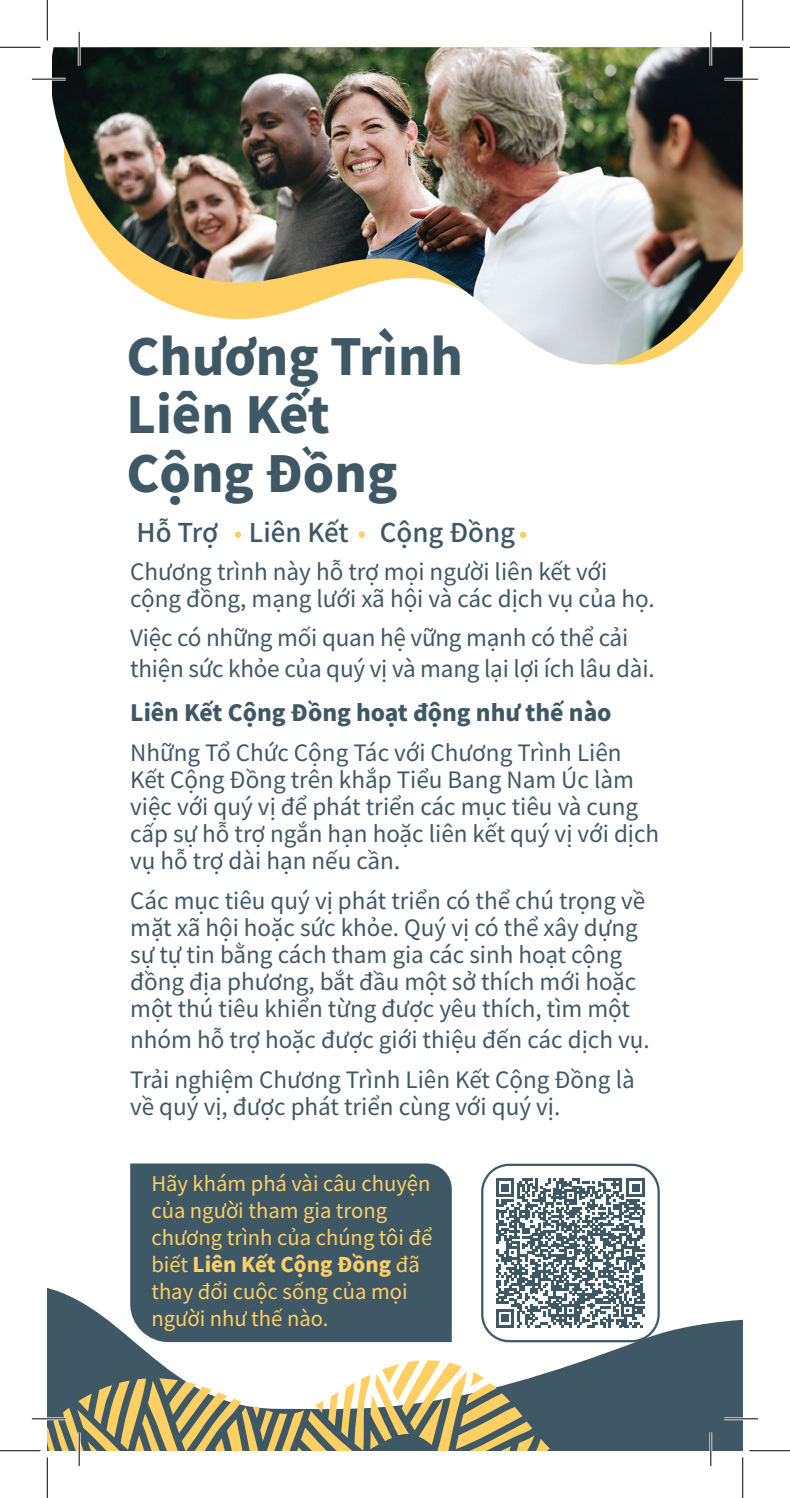
<style>
.page{position:relative;width:790px;height:1498px;background:#fff}
.page>*{position:absolute;margin:0;border:0;box-sizing:border-box;transform-origin:0 0}
.t1{font:900 49.5px "Noto Sans SC";color:#3f5866}
.t2{font:500 25.88px "Noto Sans SC";color:#3f5866}
.t3{font:22.5px/27px "Noto Sans SC";color:#3f5866}
.t4{font:900 22.5px "Noto Sans SC";color:#3f5866}
.t5{font:20.25px/27px "Noto Sans SC";color:#fecf63}
.s1{font-weight:900}
</style>
<div class="page">
<img style="left:52px;top:47px;width:690px;height:318px">
<svg style="left:47px;top:1288px;width:695px;height:72px"></svg>
<svg style="left:47px;top:1360px;width:695px;height:90px;fill:#3f5866"></svg>
<div style="left:130px;top:1163px;width:322px;height:179px;background:#3f5866"></div>
<svg style="left:496px;top:1178px;width:149px;height:149px"></svg>
<div style="left:481px;top:1163px;width:179px;height:179px;border:2px solid #3f5866;border-radius:27px"></div>
<div style="left:235px;top:531px;width:6px;height:7px;background:#fecf63;border-radius:50%"></div>
<div style="left:358px;top:531px;width:7px;height:7px;background:#fecf63;border-radius:50%"></div>
<div style="left:520px;top:531px;width:6px;height:7px;background:#fecf63;border-radius:50%"></div>
<hr style="left:32px;top:78px;width:34px;height:3px;background:#fff">
<hr style="left:724px;top:78px;width:34px;height:3px;background:#fff">
<hr style="left:32px;top:1417px;width:34px;height:3px;background:#fff">
<hr style="left:724px;top:1417px;width:34px;height:3px;background:#fff">
<hr style="left:78px;top:32px;width:3px;height:34px;background:#fff">
<hr style="left:78px;top:1432px;width:3px;height:34px;background:#fff">
<hr style="left:709px;top:32px;width:3px;height:34px;background:#fff">
<hr style="left:709px;top:1432px;width:3px;height:34px;background:#fff">
<hr style="left:32px;top:79px;width:34px;height:1px;background:#000">
<hr style="left:724px;top:79px;width:34px;height:1px;background:#000">
<hr style="left:32px;top:1418px;width:34px;height:1px;background:#000">
<hr style="left:724px;top:1418px;width:34px;height:1px;background:#000">
<hr style="left:79px;top:32px;width:1px;height:34px;background:#000">
<hr style="left:79px;top:1432px;width:1px;height:34px;background:#000">
<hr style="left:710px;top:32px;width:1px;height:34px;background:#000">
<hr style="left:710px;top:1432px;width:1px;height:34px;background:#000">
<hr style="left:0;top:47px;width:40px;height:1px;background:#000">
<hr style="left:749px;top:47px;width:41px;height:1px;background:#000">
<hr style="left:0;top:1450px;width:40px;height:1px;background:#000">
<hr style="left:749px;top:1450px;width:41px;height:1px;background:#000">
<hr style="left:47px;top:0;width:1px;height:40px;background:#000">
<hr style="left:47px;top:1457px;width:1px;height:41px;background:#000">
<hr style="left:742px;top:0;width:1px;height:40px;background:#000">
<hr style="left:742px;top:1457px;width:1px;height:41px;background:#000">
<h1 class="t1" style="left:126px;top:328px;width:338px">Chương Trình</h1>
<h1 class="t1" style="left:126px;top:387px;width:205px">Liên Kết</h1>
<h1 class="t1" style="left:126px;top:445px;width:273px">Cộng Đồng</h1>
<h2 class="t2" style="left:136px;top:517px;width:380px">Hỗ Trợ Liên Kết Cộng Đồng</h2>
<p class="t3" style="left:130px;top:558px;width:526px">Chương trình này hỗ trợ mọi người liên kết với cộng đồng, mạng lưới xã hội và các dịch vụ của họ.</p>
<p class="t3" style="left:130px;top:623px;width:526px;line-height:31.1px">Việc có những mối quan hệ vững mạnh có thể cải thiện sức khỏe của quý vị và mang lại lợi ích lâu dài.</p>
<h2 class="t4" style="left:130px;top:700px;width:483px">Liên Kết Cộng Đồng hoạt động như thế nào</h2>
<p class="t3" style="left:130px;top:740px;width:530px">Những Tổ Chức Cộng Tác với Chương Trình Liên Kết Cộng Đồng trên khắp Tiểu Bang Nam Úc làm việc với quý vị để phát triển các mục tiêu và cung cấp sự hỗ trợ ngắn hạn hoặc liên kết quý vị với dịch vụ hỗ trợ dài hạn nếu cần.</p>
<p class="t3" style="left:130px;top:887px;width:516px">Các mục tiêu quý vị phát triển có thể chú trọng về mặt xã hội hoặc sức khỏe. Quý vị có thể xây dựng sự tự tin bằng cách tham gia các sinh hoạt cộng đồng địa phương, bắt đầu một sở thích mới hoặc một thú tiêu khiển từng được yêu thích, tìm một</p>
<p class="t3" style="left:130px;top:1026px;width:521px">nhóm hỗ trợ hoặc được giới thiệu đến các dịch vụ.</p>
<p class="t3" style="left:130px;top:1066px;width:506px">Trải nghiệm Chương Trình Liên Kết Cộng Đồng là về quý vị, được phát triển cùng với quý vị.</p>
<h2 class="t5" style="left:151px;top:1170px;width:282px">Hãy khám phá vài câu chuyện của người tham gia trong chương trình của chúng tôi để biết <span class="s1">Liên Kết Cộng Đồng</span> đã thay đổi cuộc sống của mọi người như thế nào.</h2>
</div>
